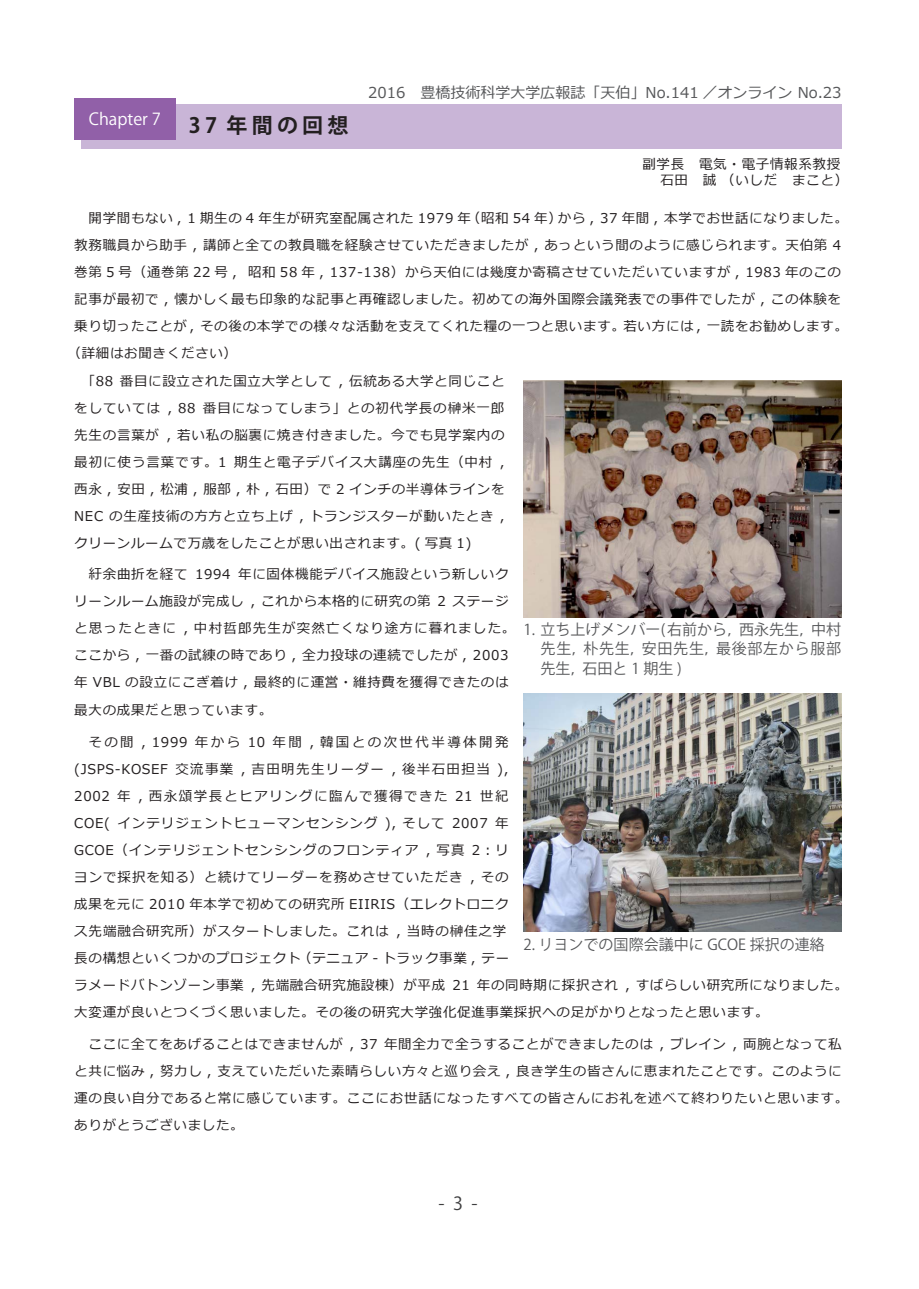
<style>
.page{position:relative;width:919px;height:1289px;background:#fff}
.page>*{position:absolute;margin:0;border:0;box-sizing:border-box;transform-origin:0 0}
.t1{font:700 21px "Koz Go Pr 6 N";letter-spacing:.2em;color:#231f20}
.t2{font:18px "Koz Go Pr 6 N";color:#3e3e3f}
.t3{font:16.5px "Koz Go Pr 6 N";color:#fff}
.t4{font:15px/19.5px "Koz Go Pr 6 N";color:#57585a;text-align:justify}
.t5{font:15px "Meiryo";color:#57585a}
.t6{font:13.5px/27px "Meiryo";letter-spacing:.05em;color:#231f20}
</style>
<div class="page">
<div style="left:81px;top:104px;width:760px;height:44px;background:#c9b5d7"></div>
<div style="left:74px;top:98px;width:101px;height:41px;background:#9160a8"></div>
<img style="left:523px;top:693px;width:318px;height:238px">
<img style="left:523px;top:380px;width:318px;height:237px">
<p class="t3" style="left:89px;top:109px;width:74px">Chapter 7</p>
<h1 class="t1" style="left:189px;top:113px;width:161px">37 年間の回想</h1>
<p class="t5" style="left:368px;top:82px;width:475px">2016　豊橋技術科学大学広報誌「天伯」No.141 ／オンライン No.23</p>
<p class="t6" style="left:660px;top:156px;width:189px;line-height:16.5px;text-indent:-18px">副学長　電気・電子情報系教授石田　誠（いしだ　まこと）</p>
<p class="t6" style="left:74px;top:205px;width:775px">　開学間もない , 1 期生の 4 年生が研究室配属された 1979 年（昭和 54 年）から , 37 年間 , 本学でお世話になりました。</p>
<p class="t6" style="left:74px;top:232px;width:768px">教務職員から助手 , 講師と全ての教員職を経験させていただきましたが , あっという間のように感じられます。天伯第 4</p>
<p class="t6" style="left:74px;top:259px;width:768px">巻第 5 号（通巻第 22 号 , 昭和 58 年 , 137-138）から天伯には幾度か寄稿させていただいていますが , 1983 年のこの</p>
<p class="t6" style="left:74px;top:286px;width:768px">記事が最初で , 懐かしく最も印象的な記事と再確認しました。初めての海外国際会議発表での事件でしたが , この体験を</p>
<p class="t6" style="left:74px;top:313px;width:775px">乗り切ったことが , その後の本学での様々な活動を支えてくれた糧の一つと思います。若い方には , 一読をお勧めします。</p>
<p class="t6" style="left:68px;top:340px;width:171px">（詳細はお聞きください）</p>
<p class="t6" style="left:74px;top:368px;width:432px;text-align:justify">　「88 番目に設立された国立大学として , 伝統ある大学と同じことをしていては , 88 番目になってしまう」との初代学長の榊米一郎先生の言葉が , 若い私の脳裏に焼き付きました。今でも見学案内の最初に使う言葉です。1 期生と電子デバイス大講座の先生（中村 ,西永 , 安田 , 松浦 , 服部 , 朴 , 石田）で 2 インチの半導体ラインをNEC の生産技術の方方と立ち上げ , トランジスターが動いたとき ,クリーンルームで万歳をしたことが思い出されます。( 写真 1)</p>
<p class="t6" style="left:74px;top:561px;width:442px">　紆余曲折を経て 1994 年に固体機能デバイス施設という新しいクリーンルーム施設が完成し , これから本格的に研究の第 2 ステージと思ったときに , 中村哲郎先生が突然亡くなり途方に暮れました。ここから , 一番の試練の時であり , 全力投球の連続でしたが , 2003年 VBL の設立にこぎ着け , 最終的に運営・維持費を獲得できたのは最大の成果だと思っています。</p>
<p class="t4" style="left:540px;top:620px;width:302px;text-indent:-17px">1. 立ち上げメンバー(右前から，西永先生，中村先生，朴先生，安田先生，最後部左から服部先生，石田と 1 期生 )</p>
<p class="t6" style="left:74px;top:729px;width:775px">　その間 , 1999 年から 10 年間 , 韓国との次世代半導体開発<br>(JSPS-KOSEF 交流事業 , 吉田明先生リーダー , 後半石田担当 ),<br>2002 年 , 西永頌学長とヒアリングに臨んで獲得できた 21 世紀<br>COE( インテリジェントヒューマンセンシング ), そして 2007 年<br>GCOE（インテリジェントセンシングのフロンティア , 写真 2：リ<br>ヨンで採択を知る）と続けてリーダーを務めさせていただき , その<br>成果を元に 2010 年本学で初めての研究所 EIIRIS（エレクトロニク<br>ス先端融合研究所）がスタートしました。これは , 当時の榊佳之学<br>長の構想といくつかのプロジェクト（テニュア - トラック事業 , テー<br>ラメードバトンゾーン事業 , 先端融合研究施設棟）が平成 21 年の同時期に採択され , すばらしい研究所になりました。大変運が良いとつくづく思いました。その後の研究大学強化促進事業採択への足がかりとなったと思います。</p>
<p class="t4" style="left:523px;top:934px;width:303px">2. リヨンでの国際会議中に GCOE 採択の連絡</p>
<p class="t6" style="left:74px;top:1030px;width:775px">　ここに全てをあげることはできませんが , 37 年間全力で全うすることができましたのは , ブレイン , 両腕となって私と共に悩み , 努力し , 支えていただいた素晴らしい方々と巡り会え , 良き学生の皆さんに恵まれたことです。このように運の良い自分であると常に感じています。ここにお世話になったすべての皆さんにお礼を述べて終わりたいと思います。ありがとうございました。</p>
<h2 class="t2" style="left:438px;top:1193px;width:40px">- 3 -</h2>
</div>
